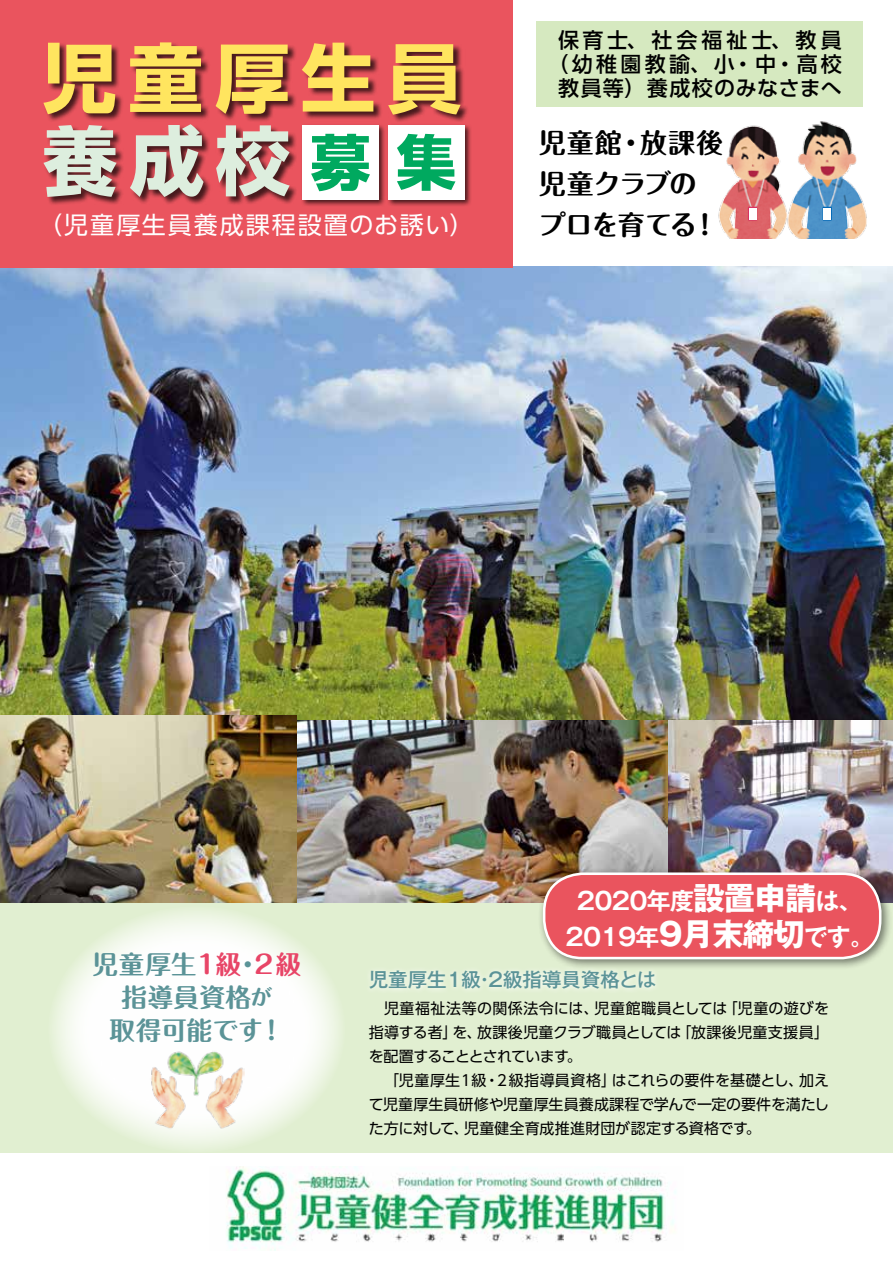
<style>
.page{position:relative;width:893px;height:1263px;background:#fff}
.page>*{position:absolute;margin:0;border:0;box-sizing:border-box;transform-origin:0 0}
.t1{font:700 75px/82.5px "UD Shin Go Pr 6 N";letter-spacing:.15em;color:#ffe55f}
.t2{font:700 27px/41px "Maru Fo Pro";letter-spacing:-.015em;color:#000}
.t3{font:700 25.5px/33px "Maru Fo Pro";letter-spacing:.005em;color:#5b9397;text-align:center}
.t4{font:700 24px/36px "Gothic MB101 Pr 6 N De";letter-spacing:-.03em;color:#fff;text-align:center}
.t5{font:24px "UD Shin Go Pr 6 N";letter-spacing:.08em;color:#fff}
.t6{font:500 21px/24px "UD Shin Go Pro";letter-spacing:.155em;color:#000;text-align:center}
.t7{font:500 19.5px "Gothic MB101 Pr 6";color:#5b9397}
.t8{font:15px/24px "UD Shin Go Pr 6 N";color:#000}
.s1{color:#ddeede}
.s2{font-size:60px;color:#00a95f}
.s3{color:#e84567}
.s4{font-size:21px}
.s5{font-family:"Gothic MB101 Pr 6 N";font-size:31.5px}
</style>
<div class="page">
<img style="left:668px;top:720px;width:225px;height:183px">
<img style="left:787px;top:121px;width:80px;height:118px">
<div style="left:823px;top:207px;width:9px;height:14px;background:#fff"></div>
<img style="left:718px;top:125px;width:69px;height:114px">
<div style="left:748px;top:207px;width:9px;height:14px;background:#fff"></div>
<img style="left:296px;top:720px;width:372px;height:183px">
<img style="left:0;top:267px;width:893px;height:453px">
<img style="left:0;top:715px;width:296px;height:188px">
<div style="left:0;top:0;width:513px;height:268px;background:#ea545e"></div>
<div style="left:0;top:903px;width:893px;height:249px;background:#e1efd1"></div>
<svg style="left:48px;top:906px;width:298px;height:247px;fill:#fdfefc"></svg>
<img style="left:226px;top:1166px;width:450px;height:84px">
<div style="left:537px;top:21px;width:326px;height:85px;background:#d6e9c0"></div>
<img style="left:149px;top:1049px;width:96px;height:83px">
<div style="left:538px;top:867px;width:354px;height:103px;background:#000;opacity:.5"></div>
<div style="left:544px;top:874px;width:336px;height:84px;background:#ea545e;border-radius:38px"></div>
<div style="left:543px;top:872px;width:338px;height:87px;border:3px solid #fff;border-radius:38px"></div>
<svg style="left:370px;top:965px;width:290px;height:25px;fill:#e9f3de"></svg>
<div style="left:44px;top:42px;width:425px;height:164px;background:#000;opacity:.7"></div>
<div style="left:301px;top:124px;width:171px;height:83px;background:#000;opacity:.7"></div>
<div style="left:302px;top:125px;width:77px;height:75px;background:#fff"></div>
<div style="left:388px;top:125px;width:76px;height:75px;background:#fff"></div>
<h1 class="t1" style="left:43px;top:35px;width:421px">児童厚生員<span class="s1">養成校</span><span class="s2">募集</span></h1>
<h3 class="t5" style="left:38px;top:206px;width:437px">（児童厚生員養成課程設置のお誘い）</h3>
<h3 class="t6" style="left:547px;top:27px;width:296px">保育士、社会福祉士、教員（幼稚園教諭、小・中・高校教員等）養成校のみなさまへ</h3>
<h2 class="t2" style="left:539px;top:119px;width:186px">児童館・放課後児童クラブのプロを育てる！</h2>
<h3 class="t3" style="left:93px;top:945px;width:210px">児童厚生<span class="s3">１級</span>・<span class="s3">２級</span>指導員資格<span class="s4">が<br></span>取得可能です！</h3>
<h3 class="t4" style="left:566px;top:882px;width:310px">2020年度<span class="s5">設置申請</span>は、<br>2019年<span class="s5">9月末締切</span>です。</h3>
<h3 class="t7" style="left:369px;top:964px;width:289px">児童厚生１級・２級指導員資格とは</h3>
<p class="t8" style="left:369px;top:996px;width:462px">　児童福祉法等の関係法令には、児童館職員としては「児童の遊びを指導する者」を、放課後児童クラブ職員としては「放課後児童支援員」を配置することとされています。<br>　「児童厚生１級・２級指導員資格」はこれらの要件を基礎とし、加えて児童厚生員研修や児童厚生員養成課程で学んで一定の要件を満たした方に対して、児童健全育成推進財団が認定する資格です。</p>
</div>
